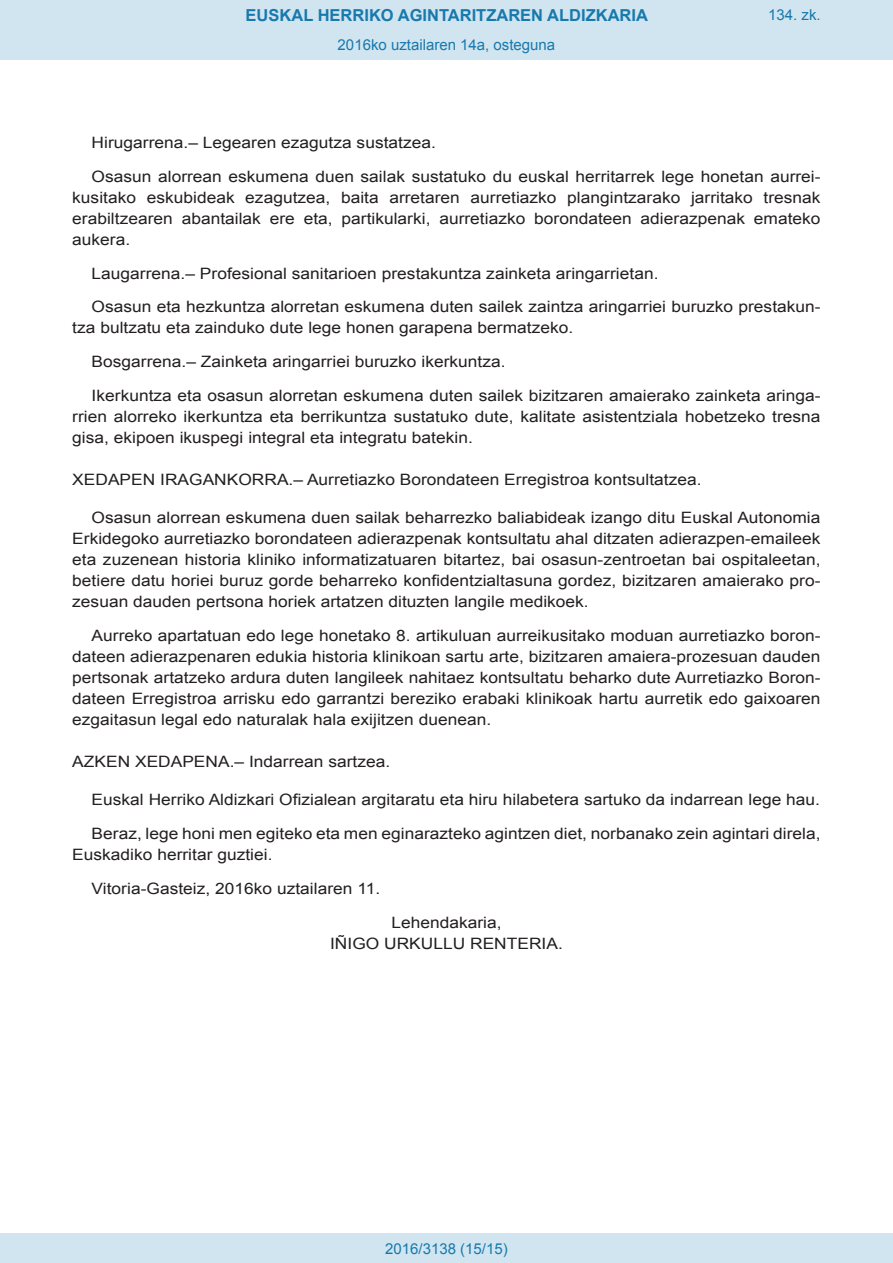
<style>
.page{position:relative;width:893px;height:1263px;background:#fff}
.page>*{position:absolute;margin:0;border:0;box-sizing:border-box;transform-origin:0 0}
.t1{font:700 16.5px "Arial";color:#1879ad}
.BOPVDetalle{font:15.6px/21px "Arial";color:#231f20;text-align:justify;scale:1.11 1}
.BOPVDisposicionTitul{font:15.6px "Arial";color:#231f20;scale:1.11 1}
.BOPVFirmaLugFec{font:15.6px "Arial";color:#231f20;scale:1.11 1}
.BOPVNombreLehen1{font:15.6px "Arial";color:#231f20;scale:1.11 1}
.BOPVPuestoLehen1{font:15.6px "Arial";color:#231f20;scale:1.11 1}
.Paginacion_Centro{font:15px "Arial";color:#1879ad}
</style>
<div class="page">
<div style="left:0;top:0;width:893px;height:60px;background:#d0e5f0"></div>
<div style="left:0;top:1233px;width:893px;height:30px;background:#d0e5f0"></div>
<p class="t1" style="left:246px;top:4px;width:404px">EUSKAL HERRIKO AGINTARITZAREN ALDIZKARIA</p>
<p class="Paginacion_Centro" style="left:338px;top:35px;width:219px">2016ko uztailaren 14a, osteguna</p>
<p class="Paginacion_Centro" style="left:768px;top:5px;width:54px">134. zk.</p>
<p class="BOPVDetalle" style="left:92px;top:132px;width:312px">Hirugarrena.– Legearen ezagutza sustatzea.</p>
<p class="BOPVDetalle" style="left:72px;top:166px;width:676px;text-indent:19px">Osasun alorrean eskumena duen sailak sustatuko du euskal herritarrek lege honetan aurrei&shy;kusitako eskubideak ezagutzea, baita arretaren aurretiazko plangintzarako jarritako tresnak erabiltzearen abantailak ere eta, partikularki, aurretiazko borondateen adierazpenak emateko aukera.</p>
<p class="BOPVDetalle" style="left:92px;top:263px;width:512px">Laugarrena.– Profesional sanitarioen prestakuntza zainketa aringarrietan.</p>
<p class="BOPVDetalle" style="left:72px;top:297px;width:676px;text-indent:19px">Osasun eta hezkuntza alorretan eskumena duten sailek zaintza aringarriei buruzko prestakun&shy;tza bultzatu eta zainduko dute lege honen garapena bermatzeko.</p>
<p class="BOPVDetalle" style="left:92px;top:351px;width:374px">Bosgarrena.– Zainketa aringarriei buruzko ikerkuntza.</p>
<p class="BOPVDetalle" style="left:72px;top:385px;width:676px;text-indent:19px">Ikerkuntza eta osasun alorretan eskumena duten sailek bizitzaren amaierako zainketa aringa&shy;rrien alorreko ikerkuntza eta berrikuntza sustatuko dute, kalitate asistentziala hobetzeko tresna gisa, ekipoen ikuspegi integral eta integratu batekin.</p>
<p class="BOPVDisposicionTitul" style="left:72px;top:469px;width:568px">XEDAPEN IRAGANKORRA.– Aurretiazko Borondateen Erregistroa kontsultatzea.</p>
<p class="BOPVDetalle" style="left:72px;top:507px;width:676px;text-indent:19px">Osasun alorrean eskumena duen sailak beharrezko baliabideak izango ditu Euskal Autonomia Erkidegoko aurretiazko borondateen adierazpenak kontsultatu ahal ditzaten adierazpen-emaileek eta zuzenean historia kliniko informatizatuaren bitartez, bai osasun-zentroetan bai ospitaleetan, betiere datu horiei buruz gorde beharreko konfidentzialtasuna gordez, bizitzaren amaierako pro&shy;zesuan dauden pertsona horiek artatzen dituzten langile medikoek.</p>
<p class="BOPVDetalle" style="left:72px;top:625px;width:676px;text-indent:19px">Aurreko apartatuan edo lege honetako 8. artikuluan aurreikusitako moduan aurretiazko boron&shy;dateen adierazpenaren edukia historia klinikoan sartu arte, bizitzaren amaiera-prozesuan dauden pertsonak artatzeko ardura duten langileek nahitaez kontsultatu beharko dute Aurretiazko Boron&shy;dateen Erregistroa arrisku edo garrantzi bereziko erabaki klinikoak hartu aurretik edo gaixoaren ezgaitasun legal edo naturalak hala exijitzen duenean.</p>
<p class="BOPVDisposicionTitul" style="left:72px;top:751px;width:288px">AZKEN XEDAPENA.– Indarrean sartzea.</p>
<p class="BOPVDetalle" style="left:92px;top:789px;width:658px">Euskal Herriko Aldizkari Ofizialean argitaratu eta hiru hilabetera sartuko da indarrean lege hau.</p>
<p class="BOPVDetalle" style="left:72px;top:823px;width:676px;text-indent:19px">Beraz, lege honi men egiteko eta men eginarazteko agintzen diet, norbanako zein agintari direla,<br>Euskadiko herritar guztiei.</p>
<p class="BOPVFirmaLugFec" style="left:92px;top:878px;width:261px">Vitoria-Gasteiz, 2016ko uztailaren 11.</p>
<p class="BOPVPuestoLehen1" style="left:391px;top:912px;width:101px">Lehendakaria,</p>
<p class="BOPVNombreLehen1" style="left:330px;top:933px;width:211px">IÑIGO URKULLU RENTERIA.</p>
<p class="Paginacion_Centro" style="left:385px;top:1238px;width:124px">2016/3138 (15/15)</p>
</div>
